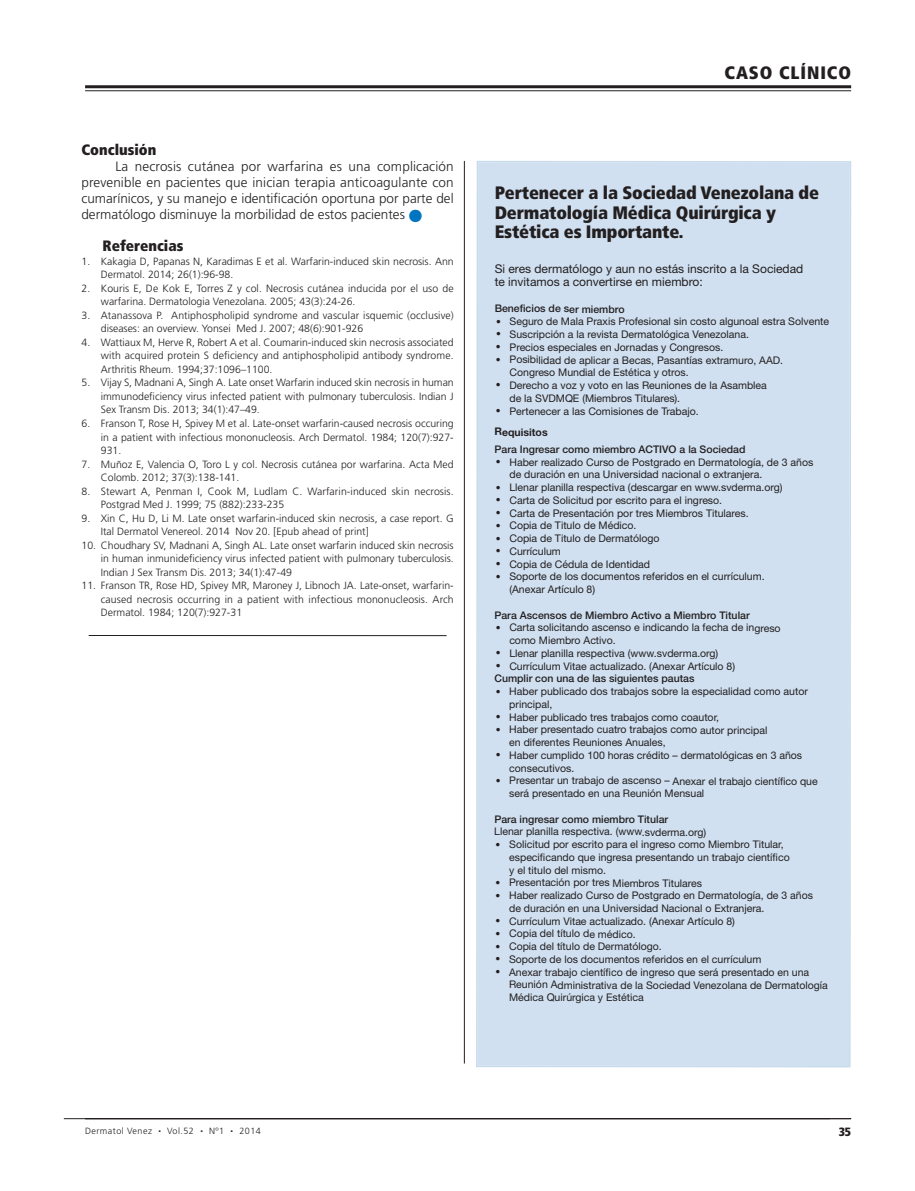
<style>
.page{position:relative;width:915px;height:1191px;background:#fff}
.page>*{position:absolute;margin:0;border:0;box-sizing:border-box;transform-origin:0 0}
.t1{font:27px "Helvetica Neue";color:#231f20}
.t2{font:900 condensed 18px/19.5px "Frutiger LT Std";letter-spacing:-.01em;color:#231f20}
.t3{font:900 condensed 18px "Frutiger LT Std";letter-spacing:.05em;color:#231f20}
.t4{font:900 condensed 15px "Frutiger LT Std";color:#231f20}
.t5{font:300 13.5px/16px "Frutiger LT Std";color:#231f20;text-align:justify}
.t6{font:12px/13.5px "Helvetica Neue";color:#231f20}
.t7{font:900 condensed 12px "Frutiger LT Std";color:#231f20}
.t8{font:10.5px/12.8px "Helvetica Neue";color:#231f20}
.t9{font:300 10.5px/13.5px "Frutiger LT Std";color:#231f20}
.t10{font:500 10.5px "Helvetica Neue LT Std";color:#231f20}
.t11{font:700 10.5px "Helvetica Neue";color:#231f20}
.t12{font:300 9px "Frutiger LT Std";letter-spacing:.05em;color:#231f20}
.s1{color:#0075bf}
.s2{font-size:5.25px}
</style>
<div class="page">
<hr style="left:85px;top:85px;width:765px;height:3px;background:#231f20">
<hr style="left:85px;top:90px;width:765px;height:1px;background:#231f20">
<hr style="left:64px;top:1118px;width:765px;height:1px;background:#231f20">
<hr style="left:85px;top:1118px;width:765px;height:1px;background:#231f20">
<hr style="left:464px;top:161px;width:1px;height:902px;background:#231f20">
<div style="left:476px;top:161px;width:375px;height:907px;background:#d0e0f0"></div>
<hr style="left:89px;top:635px;width:357px;height:1px;background:#231f20">
<h3 class="t4" style="left:81px;top:143px;width:76px">Conclusión</h3>
<p class="t5" style="left:81px;top:159px;width:373px;text-indent:34px">La necrosis cutánea por warfarina es una complicación prevenible en pacientes que inician terapia anticoagulante con cumarínicos, y su manejo e identificación oportuna por parte del dermatólogo disminuye la morbilidad de estos pacientes <span class="s1">●</span></p>
<h3 class="t4" style="left:102px;top:240px;width:82px">Referencias</h3>
<p class="t9" style="left:101px;top:255px;width:354px;text-indent:-19px">1. Kakagia D, Papanas N, Karadimas E et al. Warfarin-induced skin necrosis. Ann<br>Dermatol. 2014; 26(1):96-98.</p>
<p class="t9" style="left:101px;top:282px;width:354px;text-indent:-19px">2. Kouris E, De Kok E, torres z y col. Necrosis cutánea inducida por el uso de warfarina. Dermatologia Venezolana. 2005; 43(3):24-26.</p>
<p class="t9" style="left:101px;top:309px;width:354px;text-indent:-19px">3. Atanassova P. Antiphospholipid syndrome and vascular isquemic (occlusive) diseases: an overview. yonsei Med J. 2007; 48(6):901-926</p>
<p class="t9" style="left:101px;top:336px;width:354px;text-align:justify;text-indent:-19px">4. Wattiaux M, Herve R, Robert A et al. Coumarin-induced skin necrosis associated with acquired protein S deficiency and antiphospholipid antibody syndrome.<br>Arthritis Rheum. 1994;37:1096–1100.</p>
<p class="t9" style="left:101px;top:377px;width:354px;text-align:justify;text-indent:-19px">5. Vijay S, Madnani A, Singh A. Late onset Warfarin induced skin necrosis in human immunodeficiency virus infected patient with pulmonary tuberculosis. indian J Sex transm Dis. 2013; 34(1):47–49.</p>
<p class="t9" style="left:101px;top:417px;width:354px;text-align:justify;text-indent:-19px">6. Franson t, Rose H, Spivey M et al. Late-onset warfarin-caused necrosis occuring in a patient with infectious mononucleosis. Arch Dermatol. 1984; 120(7):927- 931.</p>
<p class="t9" style="left:101px;top:458px;width:354px;text-indent:-19px">7. Muñoz E, Valencia o, toro L y col. Necrosis cutánea por warfarina. Acta Med<br>Colomb. 2012; 37(3):138-141.</p>
<p class="t9" style="left:101px;top:485px;width:354px;text-indent:-19px">8. Stewart A, Penman i, Cook M, Ludlam C. Warfarin-induced skin necrosis.<br>Postgrad Med J. 1999; 75 (882):233-235</p>
<p class="t9" style="left:101px;top:512px;width:354px;text-indent:-19px">9. Xin C, Hu D, Li M. Late onset warfarin-induced skin necrosis, a case report. g ital Dermatol Venereol. 2014 Nov 20. [Epub ahead of print]</p>
<p class="t9" style="left:101px;top:539px;width:354px;text-align:justify;text-indent:-19px">10. Choudhary SV, Madnani A, Singh AL. Late onset warfarin induced skin necrosis in human inmunideficiency virus infected patient with pulmonary tuberculosis. indian J Sex transm Dis. 2013; 34(1):47-49</p>
<p class="t9" style="left:101px;top:579px;width:354px;text-align:justify;text-indent:-19px">11. Franson tR, Rose HD, Spivey MR, Maroney J, Libnoch JA. Late-onset, warfarin&shy;caused necrosis occurring in a patient with infectious mononucleosis. Arch Dermatol. 1984; 120(7):927-31</p>
<h2 class="t3" style="left:724px;top:65px;width:128px">CASO CLÍNICO</h2>
<h2 class="t2" style="left:494px;top:185px;width:326px">Pertenecer a la Sociedad Venezolana de<br>Dermatología Médica Quirúrgica y<br>Estética es Importante.</h2>
<p class="t6" style="left:494px;top:263px;width:310px">Si eres dermatólogo y aun no estás inscrito a la Sociedad te invitamos a convertirse en miembro:</p>
<p class="t10" style="left:494px;top:305px;width:131px">Beneficios de ser miembro</p>
<h1 class="t1" style="left:494px;top:310px;width:9px">·</h1>
<p class="t8" style="left:509px;top:316px;width:321px">Seguro de Mala Praxis Profesional sin costo algunoal estra Solvente</p>
<h1 class="t1" style="left:494px;top:323px;width:9px">·</h1>
<p class="t8" style="left:509px;top:329px;width:241px">Suscripción a la revista Dermatológica Venezolana.</p>
<h1 class="t1" style="left:494px;top:336px;width:9px">·</h1>
<p class="t8" style="left:509px;top:342px;width:215px">Precios especiales en Jornadas y Congresos.</p>
<h1 class="t1" style="left:494px;top:349px;width:9px">·</h1>
<p class="t8" style="left:509px;top:354px;width:275px">Posibilidad de aplicar a Becas, Pasantías extramuro, AAD.<br>Congreso Mundial de Estética y otros.</p>
<h1 class="t1" style="left:494px;top:374px;width:9px">·</h1>
<p class="t8" style="left:509px;top:380px;width:259px">Derecho a voz y voto en las Reuniones de la Asamblea de la SVDMQE (Miembros Titulares).</p>
<h1 class="t1" style="left:494px;top:400px;width:9px">·</h1>
<p class="t8" style="left:509px;top:405px;width:191px">Pertenecer a las Comisiones de Trabajo.</p>
<p class="t11" style="left:494px;top:428px;width:55px">Requisitos</p>
<p class="t10" style="left:494px;top:445px;width:252px">Para Ingresar como miembro ACTIVO a la Sociedad</p>
<h1 class="t1" style="left:494px;top:451px;width:9px">·</h1>
<p class="t8" style="left:509px;top:456px;width:305px">Haber realizado Curso de Postgrado en Dermatología, de 3 años de duración en una Universidad nacional o extranjera.</p>
<h1 class="t1" style="left:494px;top:476px;width:9px">·</h1>
<p class="t8" style="left:509px;top:482px;width:274px">Llenar planilla respectiva (descargar en www.svderma.org)</p>
<h1 class="t1" style="left:494px;top:489px;width:9px">·</h1>
<p class="t8" style="left:509px;top:495px;width:214px">Carta de Solicitud por escrito para el ingreso.</p>
<h1 class="t1" style="left:494px;top:502px;width:9px">·</h1>
<p class="t8" style="left:509px;top:507px;width:241px">Carta de Presentación por tres Miembros Titulares.</p>
<h1 class="t1" style="left:494px;top:514px;width:9px">·</h1>
<p class="t8" style="left:509px;top:520px;width:129px">Copia de Titulo de Médico.</p>
<h1 class="t1" style="left:494px;top:527px;width:9px">·</h1>
<p class="t8" style="left:509px;top:533px;width:151px">Copia de Titulo de Dermatólogo</p>
<h1 class="t1" style="left:494px;top:540px;width:9px">·</h1>
<p class="t8" style="left:509px;top:546px;width:53px">Currículum</p>
<h1 class="t1" style="left:494px;top:553px;width:9px">·</h1>
<p class="t8" style="left:509px;top:558px;width:142px">Copia de Cédula de Identidad</p>
<h1 class="t1" style="left:494px;top:565px;width:9px">·</h1>
<p class="t8" style="left:509px;top:571px;width:256px">Soporte de los documentos referidos en el currículum. (Anexar Artículo 8)</p>
<p class="t10" style="left:494px;top:611px;width:257px">Para Ascensos de Miembro Activo a Miembro Titular</p>
<h1 class="t1" style="left:494px;top:616px;width:9px">·</h1>
<p class="t8" style="left:509px;top:622px;width:273px">Carta solicitando ascenso e indicando la fecha de ingreso como Miembro Activo.</p>
<h1 class="t1" style="left:494px;top:642px;width:9px">·</h1>
<p class="t8" style="left:509px;top:648px;width:210px">Llenar planilla respectiva (www.svderma.org)</p>
<h1 class="t1" style="left:494px;top:655px;width:9px">·</h1>
<p class="t8" style="left:509px;top:660px;width:227px">Currículum Vitae actualizado. (Anexar Artículo 8)</p>
<p class="t10" style="left:494px;top:675px;width:201px">Cumplir con una de las siguientes pautas</p>
<h1 class="t1" style="left:494px;top:680px;width:9px">·</h1>
<p class="t8" style="left:509px;top:686px;width:300px">Haber publicado dos trabajos sobre la especialidad como autor principal,</p>
<h1 class="t1" style="left:494px;top:706px;width:9px">·</h1>
<p class="t8" style="left:509px;top:711px;width:211px">Haber publicado tres trabajos como coautor,</p>
<h1 class="t1" style="left:494px;top:718px;width:9px">·</h1>
<p class="t8" style="left:509px;top:724px;width:259px">Haber presentado cuatro trabajos como autor principal en diferentes Reuniones Anuales,</p>
<h1 class="t1" style="left:494px;top:744px;width:9px">·</h1>
<p class="t8" style="left:509px;top:750px;width:294px">Haber cumplido 100 horas crédito – dermatológicas en 3 años consecutivos.</p>
<h1 class="t1" style="left:494px;top:769px;width:9px">·</h1>
<p class="t8" style="left:509px;top:775px;width:310px">Presentar un trabajo de ascenso – Anexar el trabajo científico que será presentado en una Reunión Mensual</p>
<p class="t10" style="left:494px;top:815px;width:175px">Para ingresar como miembro Titular</p>
<p class="t8" style="left:494px;top:826px;width:213px">Llenar planilla respectiva. (www.svderma.org)</p>
<h1 class="t1" style="left:494px;top:833px;width:9px">·</h1>
<p class="t8" style="left:509px;top:839px;width:282px">Solicitud por escrito para el ingreso como Miembro Titular, especificando que ingresa presentando un trabajo científico y el titulo del mismo.</p>
<h1 class="t1" style="left:494px;top:871px;width:9px">·</h1>
<p class="t8" style="left:509px;top:877px;width:194px">Presentación por tres Miembros Titulares</p>
<h1 class="t1" style="left:494px;top:884px;width:9px">·</h1>
<p class="t8" style="left:509px;top:890px;width:305px">Haber realizado Curso de Postgrado en Dermatología, de 3 años de duración en una Universidad Nacional o Extranjera.</p>
<h1 class="t1" style="left:494px;top:910px;width:9px">·</h1>
<p class="t8" style="left:509px;top:915px;width:227px">Currículum Vitae actualizado. (Anexar Artículo 8)</p>
<h1 class="t1" style="left:494px;top:922px;width:9px">·</h1>
<p class="t8" style="left:509px;top:928px;width:128px">Copia del título de médico.</p>
<h1 class="t1" style="left:494px;top:935px;width:9px">·</h1>
<p class="t8" style="left:509px;top:941px;width:154px">Copia del título de Dermatólogo.</p>
<h1 class="t1" style="left:494px;top:948px;width:9px">·</h1>
<p class="t8" style="left:509px;top:954px;width:254px">Soporte de los documentos referidos en el currículum</p>
<h1 class="t1" style="left:494px;top:961px;width:9px">·</h1>
<p class="t8" style="left:509px;top:966px;width:320px">Anexar trabajo científico de ingreso que será presentado en una<br>Reunión Administrativa de la Sociedad Venezolana de Dermatología<br>Médica Quirúrgica y Estética</p>
<p class="t12" style="left:85px;top:1127px;width:177px">Dermatol Venez <span class="s2">•</span> Vol.52 <span class="s2">•</span> Nº1 <span class="s2">•</span> 2014</p>
<p class="t7" style="left:838px;top:1127px;width:14px">35</p>
</div>
